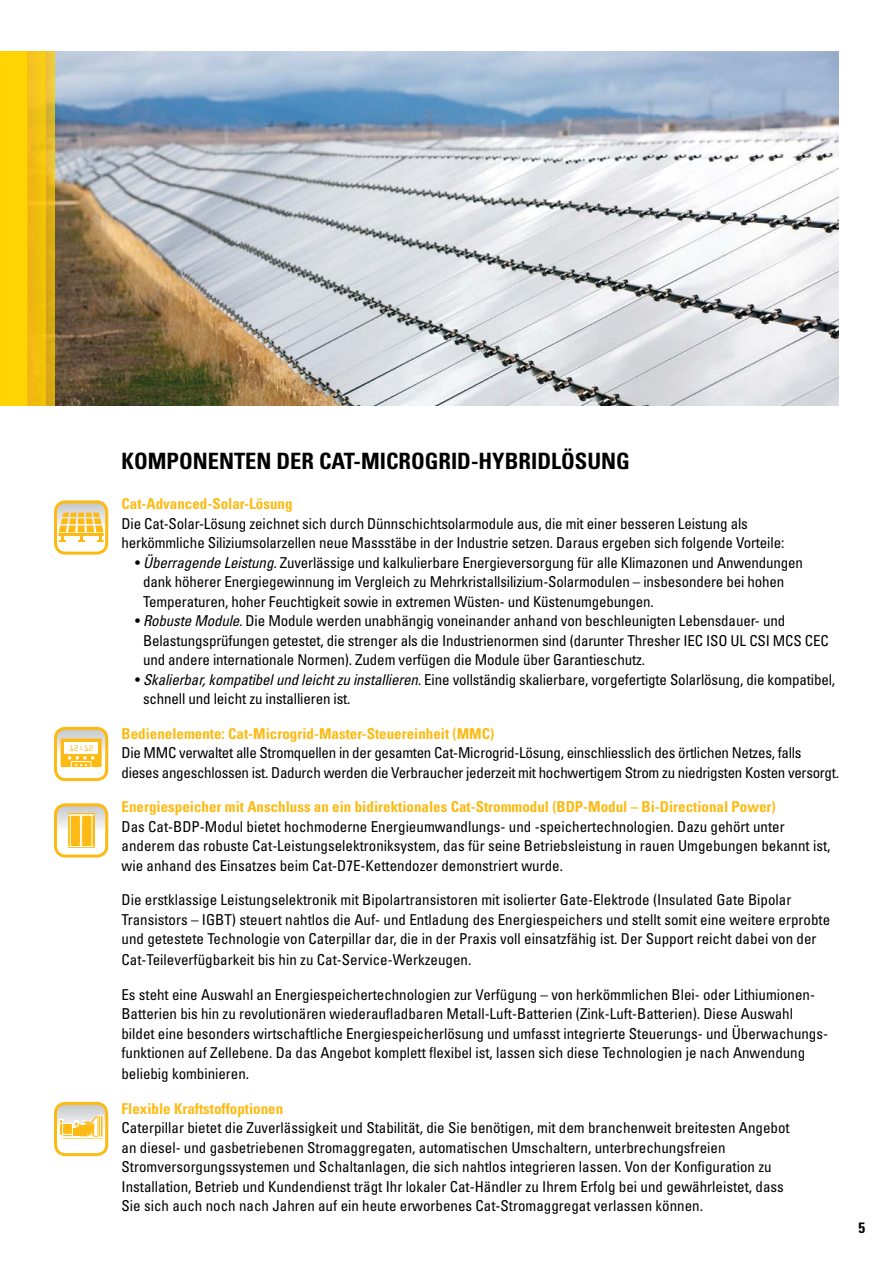
<style>
.page{position:relative;width:893px;height:1263px;background:#fff}
.page>*{position:absolute;margin:0;border:0;box-sizing:border-box;transform-origin:0 0}
.t1{font:700 condensed 22.5px "Univers LT Std";color:#000}
.t2{font:condensed 15px/19.5px "Univers LT Std";color:#000}
.t3{font:condensed 15px/19.5px "Univers LT Std";letter-spacing:-.02em;color:#000}
.t4{font:700 condensed 15px "Univers LT Std";color:#fdba12}
.t5{font:700 condensed 15px "Univers LT Std";color:#000}
.s1{font-style:italic}
</style>
<div class="page">
<img style="left:54px;top:51px;width:785px;height:354px">
<div style="left:0;top:51px;width:27px;height:354px;background:#ffd400"></div>
<div style="left:27px;top:51px;width:18px;height:354px;background:linear-gradient(to bottom,#f3c319,#efb909)"></div>
<svg style="left:45px;top:51px;width:9px;height:354px;background:#e0b31e"></svg>
<svg style="left:58px;top:728px;width:49px;height:49px"></svg>
<div style="left:54px;top:727px;width:54px;height:54px;border:3px solid #fdba12;border-radius:10px"></div>
<svg style="left:58px;top:1103px;width:49px;height:49px"></svg>
<div style="left:54px;top:1102px;width:54px;height:54px;border:3px solid #fdba12;border-radius:10px"></div>
<svg style="left:58px;top:807px;width:49px;height:49px"></svg>
<div style="left:54px;top:803px;width:54px;height:54px;border:3px solid #fdba12;border-radius:10px"></div>
<svg style="left:58px;top:504px;width:46px;height:47px"></svg>
<div style="left:54px;top:500px;width:54px;height:55px;border:3px solid #fdba12;border-radius:10px"></div>
<h1 class="t1" style="left:122px;top:447px;width:510px">KOMPONENTEN DER CAT-MICROGRID-HYBRIDLÖSUNG</h1>
<p class="t4" style="left:122px;top:495px;width:173px">Cat-Advanced-Solar-Lösung</p>
<p class="t2" style="left:122px;top:513px;width:664px">Die Cat-Solar-Lösung zeichnet sich durch Dünnschichtsolarmodule aus, die mit einer besseren Leistung als herkömmliche Siliziumsolarzellen neue Massstäbe in der Industrie setzen. Daraus ergeben sich folgende Vorteile:</p>
<p class="t2" style="left:143px;top:552px;width:661px;text-indent:-8px">• <span class="s1">Überragende Leistung.</span> Zuverlässige und kalkulierbare Energieversorgung für alle Klimazonen und Anwendungen dank höherer Energiegewinnung im Vergleich zu Mehrkristallsilizium-Solarmodulen – insbesondere bei hohen<br>Temperaturen, hoher Feuchtigkeit sowie in extremen Wüsten- und Küstenumgebungen.</p>
<p class="t2" style="left:143px;top:611px;width:687px;text-indent:-8px">• <span class="s1">Robuste Module.</span> Die Module werden unabhängig voneinander anhand von beschleunigten Lebensdauer- und<br>Belastungsprüfungen getestet, die strenger als die Industrienormen sind (darunter Thresher IEC ISO UL CSI MCS CEC und andere internationale Normen). Zudem verfügen die Module über Garantieschutz.</p>
<p class="t2" style="left:143px;top:669px;width:694px;text-indent:-8px">• <span class="s1">Skalierbar, kompatibel und leicht zu installieren.</span> Eine vollständig skalierbare, vorgefertigte Solarlösung, die kompatibel, schnell und leicht zu installieren ist.</p>
<p class="t4" style="left:122px;top:724px;width:374px">Bedienelemente: Cat-Microgrid-Master-Steuereinheit (MMC)</p>
<p class="t3" style="left:122px;top:743px;width:719px">Die MMC verwaltet alle Stromquellen in der gesamten Cat-Microgrid-Lösung, einschliesslich des örtlichen Netzes, falls dieses angeschlossen ist. Dadurch werden die Verbraucher jederzeit mit hochwertigem Strom zu niedrigsten Kosten versorgt.</p>
<p class="t4" style="left:122px;top:798px;width:656px">Energiespeicher mit Anschluss an ein bidirektionales Cat-Strommodul (BDP-Modul – Bi-Directional Power)</p>
<p class="t2" style="left:122px;top:816px;width:710px">Das Cat-BDP-Modul bietet hochmoderne Energieumwandlungs- und -speichertechnologien. Dazu gehört unter anderem das robuste Cat-Leistungselektroniksystem, das für seine Betriebsleistung in rauen Umgebungen bekannt ist, wie anhand des Einsatzes beim Cat-D7E-Kettendozer demonstriert wurde.</p>
<p class="t2" style="left:122px;top:890px;width:710px">Die erstklassige Leistungselektronik mit Bipolartransistoren mit isolierter Gate-Elektrode (Insulated Gate Bipolar<br>Transistors – IGBT) steuert nahtlos die Auf- und Entladung des Energiespeichers und stellt somit eine weitere erprobte und getestete Technologie von Caterpillar dar, die in der Praxis voll einsatzfähig ist. Der Support reicht dabei von der</p>
<p class="t2" style="left:122px;top:950px;width:351px">Cat-Teileverfügbarkeit bis hin zu Cat-Service-Werkzeugen.</p>
<p class="t2" style="left:122px;top:984px;width:708px">Es steht eine Auswahl an Energiespeichertechnologien zur Verfügung – von herkömmlichen Blei- oder Lithiumionen-Batterien bis hin zu revolutionären wiederaufladbaren Metall-Luft-Batterien (Zink-Luft-Batterien). Diese Auswahl bildet eine besonders wirtschaftliche Energiespeicherlösung und umfasst integrierte Steuerungs- und Überwachungs&shy;funktionen auf Zellebene. Da das Angebot komplett flexibel ist, lassen sich diese Technologien je nach Anwendung</p>
<p class="t2" style="left:122px;top:1064px;width:129px">beliebig kombinieren.</p>
<p class="t4" style="left:122px;top:1099px;width:163px">Flexible Kraftstoffoptionen</p>
<p class="t2" style="left:122px;top:1118px;width:670px">Caterpillar bietet die Zuverlässigkeit und Stabilität, die Sie benötigen, mit dem branchenweit breitesten Angebot an diesel- und gasbetriebenen Stromaggregaten, automatischen Umschaltern, unterbrechungsfreien Stromversorgungssystemen und Schaltanlagen, die sich nahtlos integrieren lassen. Von der Konfiguration zu Installation, Betrieb und Kundendienst trägt Ihr lokaler Cat-Händler zu Ihrem Erfolg bei und gewährleistet, dass Sie sich auch noch nach Jahren auf ein heute erworbenes Cat-Stromaggregat verlassen können.</p>
<p class="t5" style="left:858px;top:1218px;width:8px">5</p>
</div>
